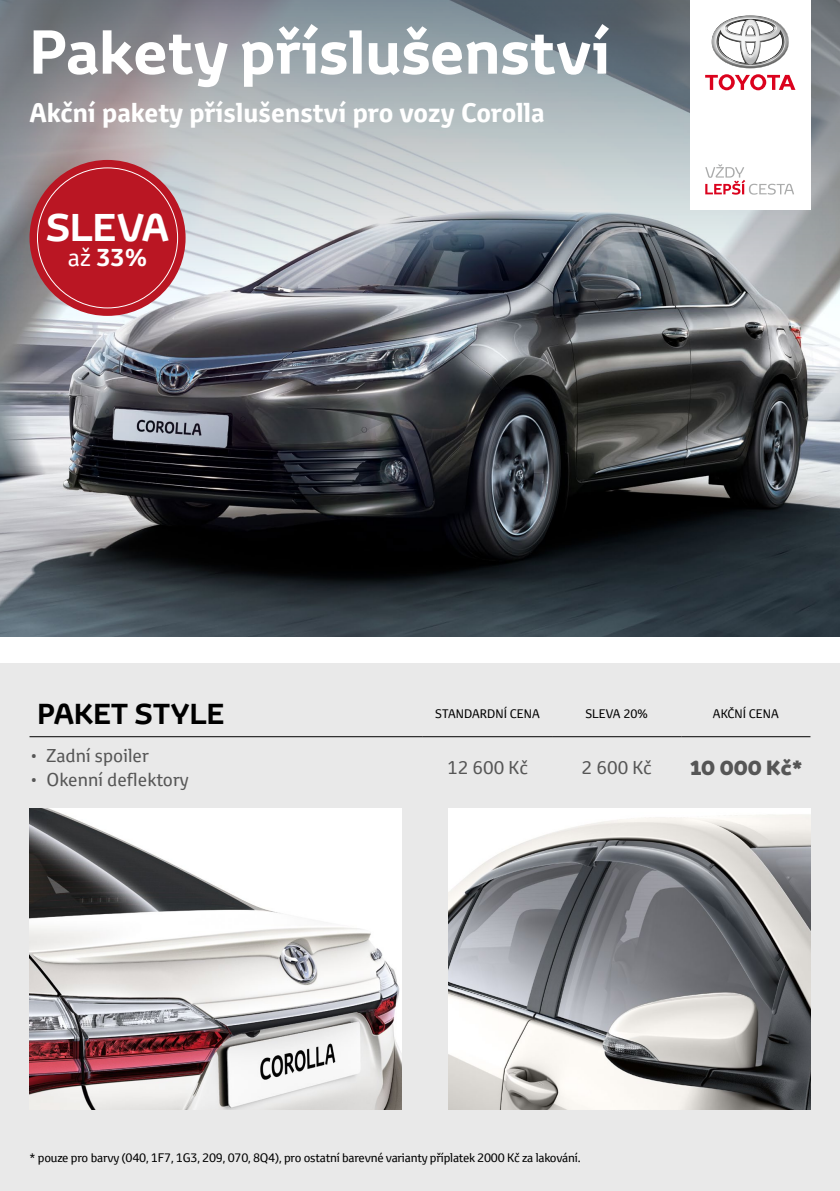
<style>
.page{position:relative;width:840px;height:1191px;background:#fff}
.page>*{position:absolute;margin:0;border:0;box-sizing:border-box;transform-origin:0 0}
.t1{font:700 60px "Toyota Display";color:#fff}
.t2{font:700 37.6px "Toyota Display";color:#fff}
.t3{font:700 28px "Toyota Display";color:#000}
.t4{font:700 26px "Toyota Text";color:#fff}
.t5{font:700 24px "Toyota Text";color:#fff}
.tab_normal{font:800 20px "Toyota Display";color:#565656}
.tab_normal-2{font:18px "Toyota Text";color:#565656}
.t6{font:12px "Toyota Text";letter-spacing:-.02em;color:#000}
.t7{font:12px "Toyota Text";color:#000}
.s1{font-weight:400}
</style>
<div class="page">
<img style="left:0;top:289px;width:839px;height:347px">
<svg style="left:0;top:0;width:839px;height:289px;background:#9ca2a8"></svg>
<div style="left:0;top:663px;width:839px;height:528px;background:#e9e9e9"></div>
<img style="left:29px;top:808px;width:372px;height:301px">
<img style="left:448px;top:808px;width:362px;height:301px">
<div style="left:689px;top:0;width:121px;height:209px;background:#fff"></div>
<svg style="left:705px;top:74px;width:90px;height:16px"></svg>
<img style="left:711px;top:15px;width:77px;height:53px">
<svg style="left:705px;top:164px;width:88px;height:31px"></svg>
<hr style="left:29px;top:736px;width:393px;height:1px;background:#000">
<hr style="left:422px;top:736px;width:129px;height:1px;background:#000">
<hr style="left:551px;top:736px;width:130px;height:1px;background:#000">
<hr style="left:681px;top:736px;width:129px;height:1px;background:#000">
<div style="left:29px;top:160px;width:156px;height:156px;background:#ba1623;border-radius:50%"></div>
<p class="t1" style="left:29px;top:11px;width:581px">Pakety příslušenství</p>
<p class="t4" style="left:29px;top:95px;width:516px">Akční pakety příslušenství pro vozy Corolla</p>
<p class="t2" style="left:46px;top:201px;width:124px">SLEVA</p>
<p class="t5" style="left:68px;top:241px;width:81px"><span class="s1">až</span> 33%</p>
<p class="t3" style="left:37px;top:695px;width:188px">PAKET STYLE</p>
<p class="t7" style="left:435px;top:706px;width:106px">STANDARDNÍ CENA</p>
<p class="t6" style="left:585px;top:706px;width:64px">SLEVA 20%</p>
<p class="t7" style="left:712px;top:706px;width:67px">AKČNÍ CENA</p>
<p class="tab_normal-2" style="left:29px;top:743px;width:121px">• Zadní spoiler</p>
<p class="tab_normal-2" style="left:29px;top:767px;width:161px">• Okenní deflektory</p>
<p class="tab_normal-2" style="left:447px;top:755px;width:82px">12 600 Kč</p>
<p class="tab_normal-2" style="left:581px;top:755px;width:71px">2 600 Kč</p>
<p class="tab_normal" style="left:689px;top:753px;width:114px">10 000 Kč*</p>
<p class="t6" style="left:29px;top:1149px;width:552px">* pouze pro barvy (040, 1F7, 1G3, 209, 070, 8Q4), pro ostatní barevné varianty příplatek 2000 Kč za lakování.</p>
</div>
